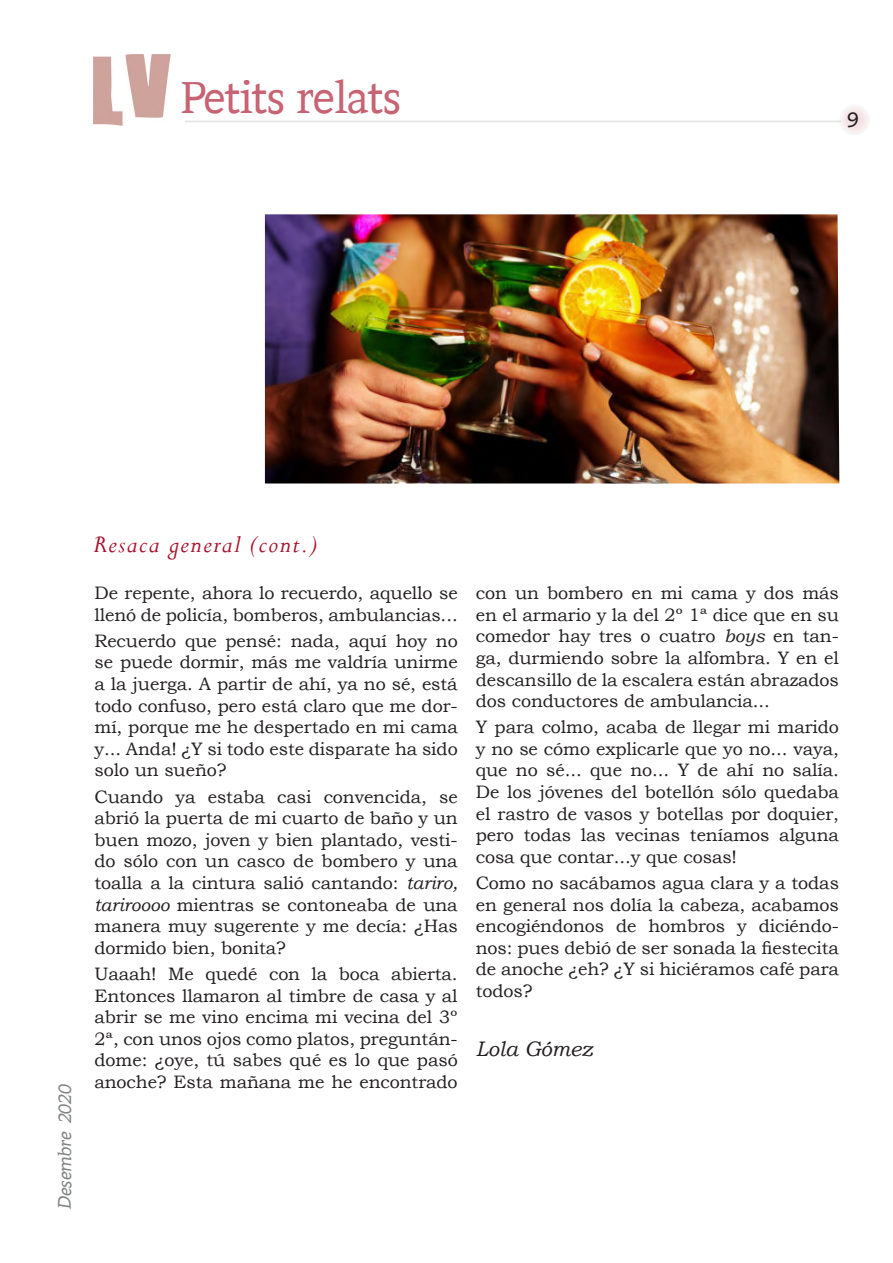
<style>
.page{position:relative;width:893px;height:1263px;background:#fff}
.page>*{position:absolute;margin:0;border:0;box-sizing:border-box;transform-origin:0 0}
.t1{font:45px "Contra";letter-spacing:-.02em;color:#c76373}
.TITOL_TEMA{font:italic 27px "Perpetua";letter-spacing:.06em;color:#aa122b}
.BOOK_ANTIQUA_TEXT{font:italic 21px "Bookman Old Style";color:#231f20}
.t2{font:21px "Contra";color:#231f20}
.BOOK_ANTIQUA_TEXT-2{font:18px/21.6px "Bookman Old Style";letter-spacing:-.005em;color:#231f20;text-align:justify}
.t3{font:italic 18px "Contra";letter-spacing:-.02em;color:#808285}
.s1{font-style:italic}
</style>
<div class="page">
<div style="left:840px;top:105px;width:29px;height:30px;background:#f7e8eb;border-radius:50%"></div>
<div style="left:839px;top:104px;width:31px;height:32px;border:2px solid #231f20;border-radius:50%"></div>
<img style="left:93px;top:54px;width:77px;height:72px">
<img style="left:265px;top:214px;width:574px;height:269px">
<p class="t1" style="left:181px;top:71px;width:222px">Petits relats</p>
<p class="t2" style="left:847px;top:107px;width:13px">9</p>
<p class="t3" style="left:54px;top:1209px;width:127px;rotate:-90deg">Desembre 2020</p>
<p class="TITOL_TEMA" style="left:93px;top:527px;width:226px">Resaca general (cont.)</p>
<p class="BOOK_ANTIQUA_TEXT-2" style="left:94px;top:582px;width:365px">De repente, ahora lo recuerdo, aquello se llenó de policía, bomberos, ambulancias...</p>
<p class="BOOK_ANTIQUA_TEXT-2" style="left:94px;top:630px;width:365px">Recuerdo que pensé: nada, aquí hoy no se puede dormir, más me valdría unirme a la juerga. A partir de ahí, ya no sé, está todo confuso, pero está claro que me dor&shy;mí, porque me he despertado en mi cama y... Anda! ¿Y si todo este disparate ha sido solo un sueño?</p>
<p class="BOOK_ANTIQUA_TEXT-2" style="left:94px;top:786px;width:365px">Cuando ya estaba casi convencida, se abrió la puerta de mi cuarto de baño y un buen mozo, joven y bien plantado, vesti&shy;do sólo con un casco de bombero y una toalla a la cintura salió cantando: <span class="s1">tariro, tariroooo</span> mientras se contoneaba de una manera muy sugerente y me decía: ¿Has dormido bien, bonita?</p>
<p class="BOOK_ANTIQUA_TEXT-2" style="left:94px;top:963px;width:365px">Uaaah! Me quedé con la boca abierta.<br>Entonces llamaron al timbre de casa y al abrir se me vino encima mi vecina del 3º 2ª, con unos ojos como platos, preguntán&shy;dome: ¿oye, tú sabes qué es lo que pasó anoche? Esta mañana me he encontrado</p>
<p class="BOOK_ANTIQUA_TEXT-2" style="left:476px;top:582px;width:365px">con un bombero en mi cama y dos más en el armario y la del 2º 1ª dice que en su comedor hay tres o cuatro <span class="s1">boys</span> en tan&shy;ga, durmiendo sobre la alfombra. Y en el descansillo de la escalera están abrazados dos conductores de ambulancia...</p>
<p class="BOOK_ANTIQUA_TEXT-2" style="left:476px;top:716px;width:365px">Y para colmo, acaba de llegar mi marido y no se cómo explicarle que yo no... vaya, que no sé... que no... Y de ahí no salía.<br>De los jóvenes del botellón sólo quedaba el rastro de vasos y botellas por doquier, pero todas las vecinas teníamos alguna cosa que contar...y que cosas!</p>
<p class="BOOK_ANTIQUA_TEXT-2" style="left:476px;top:872px;width:365px">Como no sacábamos agua clara y a todas en general nos dolía la cabeza, acabamos encogiéndonos de hombros y diciéndo&shy;nos: pues debió de ser sonada la fiestecita de anoche ¿eh? ¿Y si hiciéramos café para todos?</p>
<p class="BOOK_ANTIQUA_TEXT" style="left:476px;top:1035px;width:118px">Lola Gómez</p>
</div>
